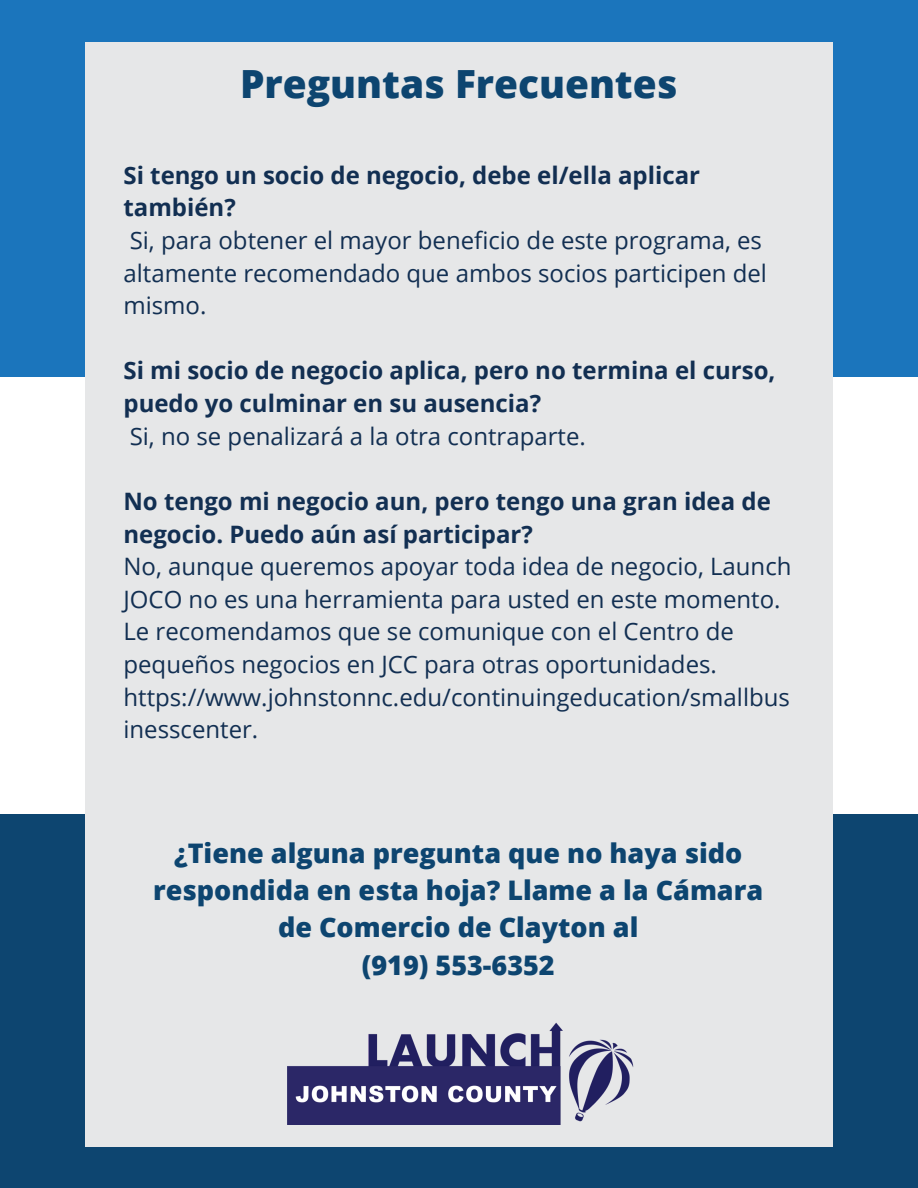
<style>
.page{position:relative;width:918px;height:1188px;background:#1b75bc}
.page>*{position:absolute;margin:0;border:0;box-sizing:border-box;transform-origin:0 0}
.t1{font:800 38.85px "Open Sans";color:#0d4570}
.t2{font:800 27px/37.2px "Open Sans";color:#0d4570;text-align:center}
.t3{font:24px/32.7px "Open Sans";color:#122f52}
.t4{font:700 24px/32.7px "Open Sans";color:#122f52}
</style>
<div class="page">
<div style="left:0;top:751px;width:918px;height:437px;background:#0d4570"></div>
<div style="left:0;top:378px;width:918px;height:435px;background:#fff"></div>
<div style="left:86px;top:42px;width:747px;height:1105px;background:#e6e7e8"></div>
<img style="left:287px;top:1023px;width:347px;height:101px">
<p class="t1" style="left:240px;top:57px;width:439px">Preguntas Frecuentes</p>
<p class="t4" style="left:123px;top:158px;width:578px">Si tengo un socio de negocio, debe el/ella aplicar también?</p>
<p class="t3" style="left:123px;top:223px;width:645px">Si, para obtener el mayor beneficio de este programa, es altamente recomendado que ambos socios participen del mismo.</p>
<p class="t4" style="left:123px;top:354px;width:654px">Si mi socio de negocio aplica, pero no termina el curso, puedo yo culminar en su ausencia?</p>
<p class="t3" style="left:130px;top:419px;width:458px">Si, no se penalizará a la otra contraparte.</p>
<p class="t4" style="left:123px;top:484px;width:649px">No tengo mi negocio aun, pero tengo una gran idea de negocio. Puedo aún así participar?</p>
<p class="t3" style="left:123px;top:550px;width:670px">No, aunque queremos apoyar toda idea de negocio, Launch JOCO no es una herramienta para usted en este momento.<br>Le recomendamos que se comunique con el Centro de pequeños negocios en JCC para otras oportunidades. https://www.johnstonnc.edu/continuingeducation/smallbus inesscenter.</p>
<p class="t2" style="left:153px;top:834px;width:612px">¿Tiene alguna pregunta que no haya sido respondida en esta hoja? Llame a la Cámara de Comercio de Clayton al</p>
<p class="t2" style="left:362px;top:945px;width:195px">(919) 553-6352</p>
</div>
